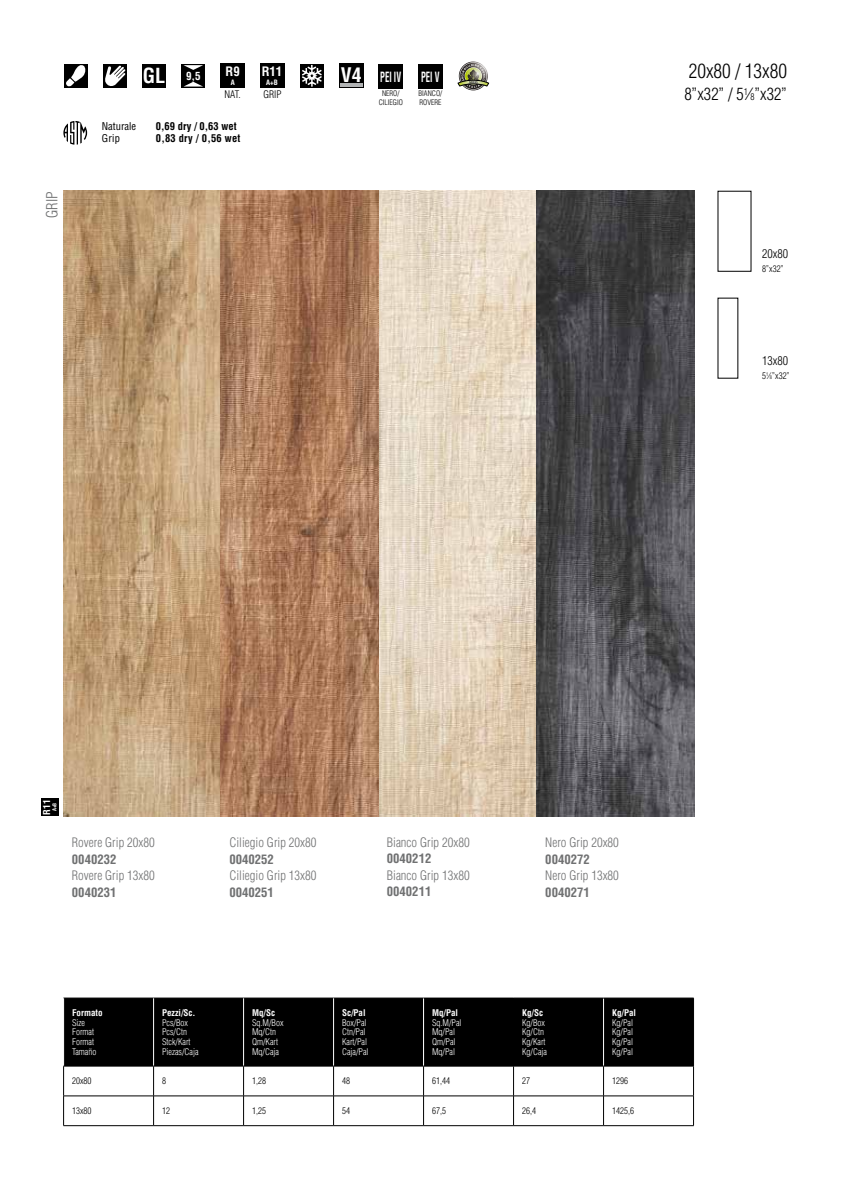
<style>
.page{position:relative;width:851px;height:1191px;background:#fff}
.page>*{position:absolute;margin:0;border:0;box-sizing:border-box;transform-origin:0 0}
.t1{font:700 condensed 19.65px "Helvetica LT Std";color:#fff}
.t2{font:300 condensed 19.5px "Helvetica LT Std";color:#000}
.t3{font:300 condensed 16.65px "Helvetica LT Std";color:#000}
.t4{font:300 condensed 15px "Helvetica LT Std";color:#707172}
.t5{font:700 condensed 13.8px "Helvetica LT Std";color:#fff;scale:.63 1}
.t6{font:300 condensed 12.75px "Helvetica LT Std";color:#707172}
.t7{font:700 condensed 12.75px "Helvetica LT Std";color:#707172}
.t8{font:700 condensed 12.75px "Helvetica LT Std";color:#fff}
.t9{font:300 condensed 12px "Helvetica LT Std";color:#000}
.t10{font:700 condensed 10.95px "Helvetica LT Std";color:#fff}
.t11{font:700 condensed 10.5px "Helvetica LT Std";color:#000}
.t12{font:700 condensed 10.5px "Helvetica LT Std";letter-spacing:.02em;color:#000}
.t13{font:condensed 10.5px "Helvetica LT Std";color:#000}
.t14{font:300 condensed 10.2px "Helvetica LT Std";color:#000}
.t15{font:700 condensed 9.3px "Helvetica LT Std";color:#fff}
.t16{font:300 condensed 9px/9.8px "Helvetica LT Std";color:#fff}
.t17{font:300 condensed 9px "Helvetica LT Std";color:#000}
.t18{font:700 condensed 9px "Helvetica LT Std";color:#fff}
.t19{font:300 condensed 7.5px/9px "Helvetica LT Std";color:#000;text-align:center}
.t20{font:700 condensed 7.2px "Helvetica LT Std";color:#fff}
.t21{font:700 condensed 5.25px "Helvetica LT Std";color:#fff}
.s1{font-size:20.25px}
.s2{font-size:9.15px}
.s3{font-size:4.95px}
</style>
<div class="page">
<img style="left:63px;top:191px;width:631px;height:625px">
<div style="left:64px;top:998px;width:629px;height:67px;background:#000"></div>
<div style="left:423px;top:998px;width:90px;height:68px;background:#000"></div>
<hr style="left:63px;top:997px;width:90px;height:1px;background:#000">
<hr style="left:153px;top:997px;width:90px;height:1px;background:#000">
<hr style="left:243px;top:997px;width:90px;height:1px;background:#000">
<hr style="left:333px;top:997px;width:90px;height:1px;background:#000">
<hr style="left:153px;top:998px;width:1px;height:68px;background:#fff">
<hr style="left:243px;top:998px;width:1px;height:68px;background:#fff">
<hr style="left:333px;top:998px;width:1px;height:68px;background:#fff">
<hr style="left:423px;top:998px;width:1px;height:68px;background:#fff">
<hr style="left:603px;top:998px;width:1px;height:68px;background:#fff">
<hr style="left:423px;top:997px;width:90px;height:1px;background:#000">
<hr style="left:513px;top:998px;width:1px;height:68px;background:#000">
<hr style="left:513px;top:997px;width:90px;height:1px;background:#000">
<hr style="left:603px;top:997px;width:90px;height:1px;background:#000">
<hr style="left:693px;top:998px;width:1px;height:68px;background:#000">
<hr style="left:63px;top:1065px;width:90px;height:1px;background:#000">
<hr style="left:153px;top:1065px;width:90px;height:1px;background:#000">
<hr style="left:243px;top:1065px;width:90px;height:1px;background:#000">
<hr style="left:333px;top:1065px;width:90px;height:1px;background:#000">
<hr style="left:423px;top:1065px;width:90px;height:1px;background:#000">
<hr style="left:513px;top:1065px;width:90px;height:1px;background:#000">
<hr style="left:603px;top:1065px;width:90px;height:1px;background:#000">
<svg style="left:63px;top:1066px;width:631px;height:59px"></svg>
<hr style="left:63px;top:1125px;width:90px;height:1px;background:#000">
<hr style="left:153px;top:1125px;width:90px;height:1px;background:#000">
<hr style="left:243px;top:1125px;width:90px;height:1px;background:#000">
<hr style="left:333px;top:1125px;width:90px;height:1px;background:#000">
<hr style="left:423px;top:1125px;width:90px;height:1px;background:#000">
<hr style="left:513px;top:1125px;width:90px;height:1px;background:#000">
<hr style="left:603px;top:1125px;width:90px;height:1px;background:#000">
<div style="left:300px;top:64px;width:24px;height:24px;background:#000"></div>
<svg style="left:302px;top:65px;width:20px;height:22px"></svg>
<div style="left:64px;top:64px;width:24px;height:24px;background:#000"></div>
<svg style="left:66px;top:65px;width:20px;height:22px"></svg>
<svg style="left:103px;top:64px;width:24px;height:24px"></svg>
<svg style="left:104px;top:65px;width:21px;height:22px"></svg>
<div style="left:142px;top:64px;width:24px;height:24px;background:#000"></div>
<div style="left:181px;top:64px;width:24px;height:24px;background:#000"></div>
<svg style="left:183px;top:65px;width:20px;height:5px"></svg>
<svg style="left:183px;top:82px;width:20px;height:5px"></svg>
<div style="left:260px;top:64px;width:24px;height:24px;background:#000"></div>
<svg style="left:457px;top:62px;width:32px;height:28px"></svg>
<div style="left:378px;top:64px;width:25px;height:24px;background:#000"></div>
<div style="left:418px;top:64px;width:24px;height:24px;background:#000"></div>
<svg style="left:63px;top:121px;width:24px;height:24px"></svg>
<div style="left:220px;top:64px;width:25px;height:24px;background:#000"></div>
<div style="left:41px;top:798px;width:18px;height:18px;background:#000"></div>
<div style="left:339px;top:64px;width:24px;height:24px;background:#000"></div>
<svg style="left:340px;top:84px;width:22px;height:3px"></svg>
<h3 class="t4" style="left:43px;top:218px;width:28px;rotate:-90deg">GRIP</h3>
<h3 class="t8" style="left:225px;top:64px;width:16px">R9</h3>
<p class="t20" style="left:231px;top:78px;width:6px">A</p>
<p class="t14" style="left:224px;top:88px;width:18px">NAT.</p>
<p class="t10" style="left:143px;top:69px;width:59px"><span class="s1">GL</span> 9,5</p>
<h3 class="t8" style="left:262px;top:64px;width:22px">R11</h3>
<p class="t20" style="left:266px;top:78px;width:13px">A+B</p>
<p class="t14" style="left:263px;top:88px;width:20px">GRIP</p>
<p class="t13" style="left:102px;top:119px;width:36px">Naturale</p>
<p class="t11" style="left:156px;top:119px;width:82px">0,69 dry / 0,63 wet</p>
<p class="t13" style="left:102px;top:132px;width:20px">Grip</p>
<p class="t12" style="left:156px;top:132px;width:86px">0,83 dry / 0,56 wet</p>
<h1 class="t1" style="left:341px;top:62px;width:22px">V4</h1>
<h3 class="t5" style="left:380px;top:68px;width:35px">PEI IV</h3>
<p class="t19" style="left:378px;top:88px;width:26px">NERO/<br>CILIEGIO</p>
<h3 class="t5" style="left:421px;top:68px;width:31px">PEI V</h3>
<p class="t19" style="left:418px;top:88px;width:25px;text-align:left">BIANCO/<br>ROVERE</p>
<h2 class="t2" style="left:688px;top:58px;width:100px">20x80 / 13x80</h2>
<h3 class="t3" style="left:684px;top:83px;width:104px">8”x32” / 5<sup>1</sup>⁄<span class="s2">8</span>”x32”</h3>
<h3 class="t9" style="left:762px;top:246px;width:27px">20x80</h3>
<p class="t17" style="left:762px;top:263px;width:23px">8”x32”</p>
<h3 class="t9" style="left:762px;top:353px;width:27px">13x80</h3>
<p class="t17" style="left:762px;top:370px;width:29px">5<sup>1</sup>⁄<span class="s3">8</span>”x32”</p>
<p class="t15" style="left:41px;top:814px;width:17px;rotate:-90deg">R11</p>
<p class="t21" style="left:51px;top:811px;width:10px;rotate:-90deg">A+B</p>
<h3 class="t6" style="left:72px;top:834px;width:84px">Rovere Grip 20x80</h3>
<h3 class="t7" style="left:72px;top:851px;width:46px">0040232</h3>
<h3 class="t6" style="left:72px;top:867px;width:84px">Rovere Grip 13x80</h3>
<h3 class="t7" style="left:72px;top:884px;width:46px">0040231</h3>
<h3 class="t6" style="left:229px;top:834px;width:89px">Ciliegio Grip 20x80</h3>
<h3 class="t7" style="left:229px;top:851px;width:46px">0040252</h3>
<h3 class="t6" style="left:229px;top:867px;width:89px">Ciliegio Grip 13x80</h3>
<h3 class="t7" style="left:229px;top:884px;width:46px">0040251</h3>
<h3 class="t6" style="left:387px;top:834px;width:84px">Bianco Grip 20x80</h3>
<h3 class="t7" style="left:387px;top:851px;width:46px">0040212</h3>
<h3 class="t6" style="left:387px;top:867px;width:84px">Bianco Grip 13x80</h3>
<h3 class="t7" style="left:387px;top:883px;width:46px">0040211</h3>
<h3 class="t6" style="left:545px;top:834px;width:75px">Nero Grip 20x80</h3>
<h3 class="t7" style="left:545px;top:851px;width:46px">0040272</h3>
<h3 class="t6" style="left:545px;top:867px;width:75px">Nero Grip 13x80</h3>
<h3 class="t7" style="left:545px;top:884px;width:46px">0040271</h3>
<p class="t18" style="left:72px;top:1007px;width:32px">Formato</p>
<p class="t16" style="left:72px;top:1017px;width:26px">Size<br>Format<br>Format<br>Tamaño</p>
<p class="t18" style="left:162px;top:1007px;width:35px">Pezzi/Sc.</p>
<p class="t16" style="left:162px;top:1017px;width:38px">Pcs/Box<br>Pcs/Ctn<br>Stck/Kart<br>Piezas/Caja</p>
<p class="t18" style="left:252px;top:1007px;width:25px">Mq/Sc</p>
<p class="t16" style="left:252px;top:1017px;width:33px">Sq.M/Box<br>Mq/Ctn<br>Qm/Kart<br>Mq/Caja</p>
<p class="t18" style="left:342px;top:1007px;width:25px">Sc/Pal</p>
<p class="t16" style="left:342px;top:1017px;width:28px">Box/Pal<br>Ctn/Pal<br>Kart/Pal<br>Caja/Pal</p>
<p class="t18" style="left:432px;top:1006px;width:28px">Mq/Pal</p>
<p class="t16" style="left:432px;top:1017px;width:31px">Sq.M/Pal<br>Mq/Pal<br>Qm/Pal<br>Mq/Pal</p>
<p class="t18" style="left:522px;top:1006px;width:23px">Kg/Sc</p>
<p class="t16" style="left:522px;top:1017px;width:27px">Kg/Box<br>Kg/Ctn<br>Kg/Kart<br>Kg/Caja</p>
<p class="t18" style="left:612px;top:1006px;width:26px">Kg/Pal</p>
<p class="t16" style="left:612px;top:1017px;width:22px;text-align:justify">Kg/Pal Kg/Pal Kg/Pal Kg/Pal</p>
<p class="t17" style="left:72px;top:1075px;width:21px">20x80</p>
<p class="t17" style="left:162px;top:1075px;width:5px">8</p>
<p class="t17" style="left:252px;top:1075px;width:15px">1,28</p>
<p class="t17" style="left:342px;top:1075px;width:9px">48</p>
<p class="t17" style="left:432px;top:1075px;width:19px">61,44</p>
<p class="t17" style="left:522px;top:1075px;width:9px">27</p>
<p class="t17" style="left:612px;top:1075px;width:17px">1296</p>
<p class="t17" style="left:72px;top:1105px;width:21px">13x80</p>
<p class="t17" style="left:162px;top:1105px;width:9px">12</p>
<p class="t17" style="left:252px;top:1105px;width:15px">1,25</p>
<p class="t17" style="left:342px;top:1105px;width:9px">54</p>
<p class="t17" style="left:432px;top:1105px;width:15px">67,5</p>
<p class="t17" style="left:522px;top:1105px;width:15px">26,4</p>
<p class="t17" style="left:612px;top:1105px;width:23px">1425,6</p>
</div>
